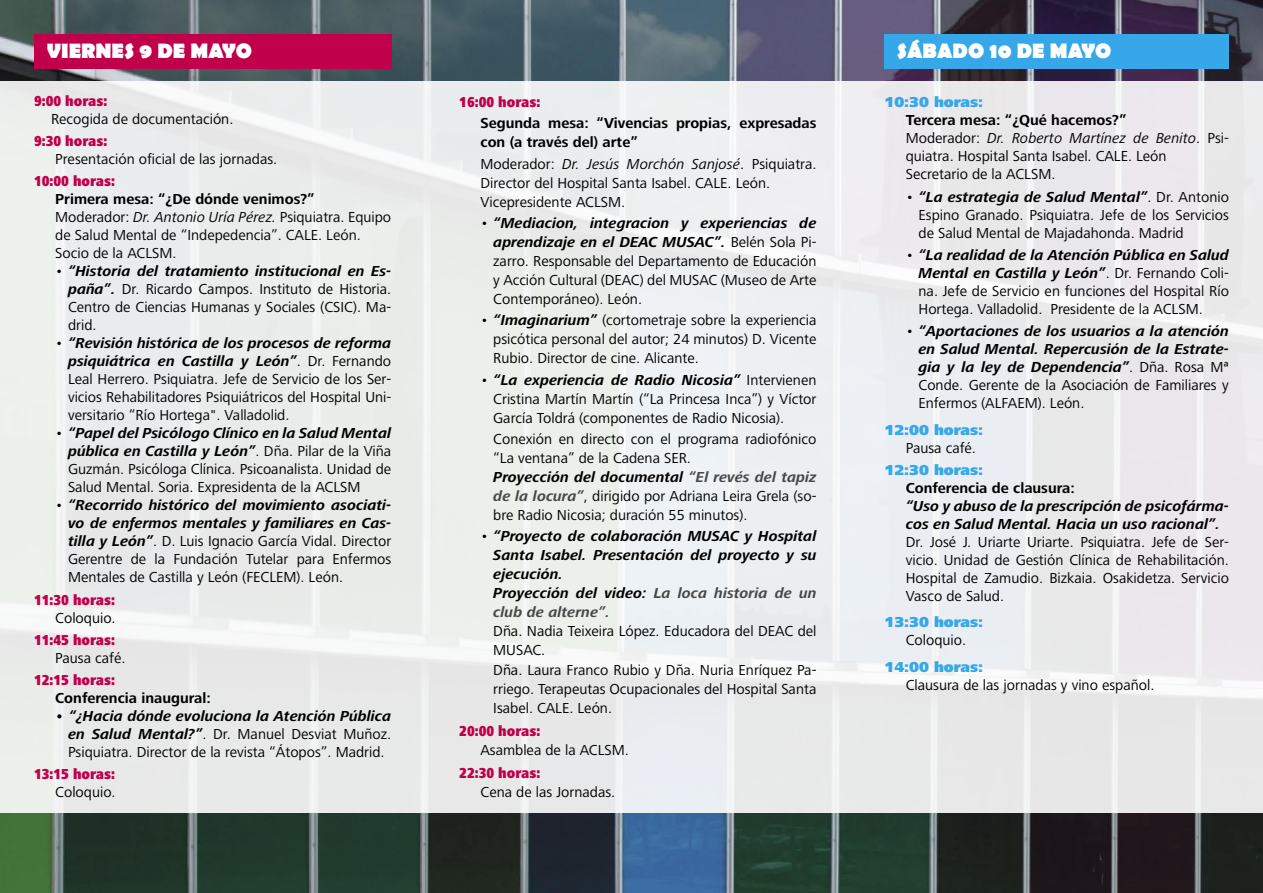
<style>
.page{position:relative;width:1263px;height:893px;background:#fff}
.page>*{position:absolute;margin:0;border:0;box-sizing:border-box;transform-origin:0 0}
.t1{font:700 21px "Berlinsans";color:#fff}
.t2{font:15px/18px "Frutiger Next LT";color:#000;text-align:justify}
.t3{font:italic 700 15px/18px "Frutiger Next LT";color:#000;text-align:justify}
.t4{font:700 15px/19px "Frutiger Next LT";color:#000}
.t5{font:900 condensed 15px "Frutiger Next LT";color:#c0004a}
.t6{font:900 15px "Frutiger Next LT";color:#36a7e9}
.t7{font:italic 700 15px/19px "Frutiger Next LT";color:#484848}
.s1{font-style:italic}
.s2{font-weight:700;font-style:italic}
.s3{font-weight:700;font-style:italic;color:#484848}
.s4{font-weight:400;font-style:normal}
.s5{color:#000}
</style>
<div class="page">
<img style="left:0;top:0;width:1263px;height:893px">
<div style="left:0;top:81px;width:1263px;height:731px;background:#eaeceb"></div>
<div style="left:34px;top:34px;width:357px;height:34px;background:#c0004a"></div>
<div style="left:884px;top:34px;width:345px;height:34px;background:#36a7e9"></div>
<p class="t1" style="left:47px;top:39px;width:207px">VIERNES 9 DE MAYO</p>
<p class="t5" style="left:34px;top:92px;width:75px">9:00 horas:</p>
<p class="t2" style="left:51px;top:110px;width:184px">Recogida de documentación.</p>
<p class="t5" style="left:34px;top:132px;width:75px">9:30 horas:</p>
<p class="t2" style="left:55px;top:150px;width:224px">Presentación oficial de las jornadas.</p>
<p class="t5" style="left:34px;top:173px;width:83px">10:00 horas:</p>
<p class="t4" style="left:55px;top:190px;width:261px">Primera mesa: “¿De dónde venimos?”</p>
<p class="t2" style="left:55px;top:208px;width:337px">Moderador: <span class="s1">Dr. Antonio Uría Pérez.</span> Psiquiatra. Equipo de Salud Mental de “Indepedencia”. CALE. León.</p>
<p class="t2" style="left:55px;top:244px;width:123px">Socio de la ACLSM.</p>
<p class="t2" style="left:68px;top:262px;width:325px;text-indent:-13px">• <span class="s2">“Historia del tratamiento institucional en Es&shy;paña”.</span> Dr. Ricardo Campos. Instituto de Historia.<br>Centro de Ciencias Humanas y Sociales (CSIC). Ma&shy;drid.</p>
<p class="t2" style="left:68px;top:334px;width:325px;text-indent:-13px">• <span class="s2">“Revisión histórica de los procesos de reforma psiquiátrica en Castilla y León”</span>. Dr. Fernando Leal Herrero. Psiquiatra. Jefe de Servicio de los Ser&shy;vicios Rehabilitadores Psiquiátricos del Hospital Uni&shy;versitario “Río Hortega". Valladolid.</p>
<p class="t2" style="left:68px;top:424px;width:325px;text-indent:-13px">• <span class="s2">“Papel del Psicólogo Clínico en la Salud Mental pública en Castilla y León”</span>. Dña. Pilar de la Viña Guzmán. Psicóloga Clínica. Psicoanalista. Unidad de Salud Mental. Soria. Expresidenta de la ACLSM</p>
<p class="t2" style="left:68px;top:496px;width:325px;text-indent:-13px">• <span class="s2">“Recorrido histórico del movimiento asociati&shy;vo de enfermos mentales y familiares en Cas&shy;tilla y León”</span>. D. Luis Ignacio García Vidal. Director Gerentre de la Fundación Tutelar para Enfermos Mentales de Castilla y León (FECLEM). León.</p>
<p class="t5" style="left:34px;top:591px;width:83px">11:30 horas:</p>
<p class="t2" style="left:55px;top:609px;width:62px">Coloquio.</p>
<p class="t5" style="left:34px;top:631px;width:83px">11:45 horas:</p>
<p class="t2" style="left:55px;top:649px;width:72px">Pausa café.</p>
<p class="t5" style="left:34px;top:671px;width:83px">12:15 horas:</p>
<p class="t4" style="left:55px;top:688px;width:157px">Conferencia inaugural:</p>
<p class="t2" style="left:68px;top:707px;width:325px;text-indent:-13px"><span class="s2">• “¿Hacia dónde evoluciona la Atención Pública en Salud Mental?”</span>. Dr. Manuel Desviat Muñoz.<br>Psiquiatra. Director de la revista “Átopos”. Madrid.</p>
<p class="t5" style="left:34px;top:766px;width:83px">13:15 horas:</p>
<p class="t2" style="left:55px;top:783px;width:62px">Coloquio.</p>
<p class="t5" style="left:459px;top:94px;width:83px">16:00 horas:</p>
<p class="t4" style="left:480px;top:114px;width:337px">Segunda mesa: “Vivencias propias, expresadas con (a través del) arte”</p>
<p class="t2" style="left:480px;top:154px;width:337px;line-height:19px">Moderador: <span class="s1">Dr. Jesús Morchón Sanjosé</span>. Psiquiatra.<br>Director del Hospital Santa Isabel. CALE. León.</p>
<p class="t2" style="left:480px;top:193px;width:146px">Vicepresidente ACLSM.</p>
<p class="t2" style="left:493px;top:213px;width:325px;line-height:19px;text-indent:-13px">• <span class="s2">“Mediacion, integracion y experiencias de aprendizaje en el DEAC MUSAC”.</span> Belén Sola Pi&shy;zarro. Responsable del Departamento de Educación y Acción Cultural (DEAC) del MUSAC (Museo de Arte Contemporáneo). León.</p>
<p class="t2" style="left:493px;top:311px;width:325px;line-height:19px;text-indent:-13px">• <span class="s2">“Imaginarium”</span> (cortometraje sobre la experiencia psicótica personal del autor; 24 minutos) D. Vicente Rubio. Director de cine. Alicante.</p>
<p class="t2" style="left:493px;top:370px;width:325px;line-height:19px;text-indent:-13px">• <span class="s2">“La experiencia de Radio Nicosia”</span> Intervienen Cristina Martín Martín (“La Princesa Inca”) y Víctor García Toldrá (componentes de Radio Nicosia).</p>
<p class="t2" style="left:493px;top:429px;width:325px;line-height:19px">Conexión en directo con el programa radiofónico “La ventana” de la Cadena SER.</p>
<p class="t2" style="left:493px;top:467px;width:325px;line-height:19px"><span class="s2">Proyección del documental</span> <span class="s3">“El revés del tapiz de la locura”</span>, dirigido por Adriana Leira Grela (so&shy;bre Radio Nicosia; duración 55 minutos).</p>
<p class="t3" style="left:493px;top:527px;width:325px;line-height:19px;text-indent:-13px"><span class="s4">•</span> “Proyecto de colaboración MUSAC y Hospital Santa Isabel. Presentación del proyecto y su ejecución.</p>
<p class="t7" style="left:493px;top:584px;width:325px"><span class="s5">Proyección del video:</span> La loca historia de un club de alterne”.</p>
<p class="t2" style="left:493px;top:622px;width:325px;line-height:19px">Dña. Nadia Teixeira López. Educadora del DEAC del<br>MUSAC.</p>
<p class="t2" style="left:493px;top:660px;width:325px;line-height:19px">Dña. Laura Franco Rubio y Dña. Nuria Enríquez Pa&shy;rriego. Terapeutas Ocupacionales del Hospital Santa Isabel. CALE. León.</p>
<p class="t5" style="left:459px;top:722px;width:83px">20:00 horas:</p>
<p class="t2" style="left:480px;top:741px;width:150px">Asamblea de la ACLSM.</p>
<p class="t5" style="left:459px;top:765px;width:83px">22:30 horas:</p>
<p class="t2" style="left:480px;top:783px;width:136px">Cena de las Jornadas.</p>
<p class="t1" style="left:897px;top:39px;width:216px">SÁBADO 10 DE MAYO</p>
<p class="t6" style="left:884px;top:94px;width:100px">10:30 horas:</p>
<p class="t4" style="left:906px;top:111px;width:222px">Tercera mesa: “¿Qué hacemos?”</p>
<p class="t2" style="left:906px;top:129px;width:325px">Moderador: <span class="s1">Dr. Roberto Martínez de Benito</span>. Psi&shy;quiatra. Hospital Santa Isabel. CALE. León</p>
<p class="t2" style="left:906px;top:165px;width:151px">Secretario de la ACLSM.</p>
<p class="t2" style="left:918px;top:188px;width:312px;text-indent:-13px">• <span class="s2">“La estrategia de Salud Mental”</span>. Dr. Antonio Espino Granado. Psiquiatra. Jefe de los Servicios de Salud Mental de Majadahonda. Madrid</p>
<p class="t2" style="left:918px;top:246px;width:312px;text-indent:-13px">• <span class="s2">“La realidad de la Atención Pública en Salud Mental en Castilla y León”</span>. Dr. Fernando Coli&shy;na. Jefe de Servicio en funciones del Hospital Río Hortega. Valladolid. Presidente de la ACLSM.</p>
<p class="t3" style="left:918px;top:322px;width:312px;text-indent:-13px"><span class="s4">•</span> “Aportaciones de los usuarios a la atención en Salud Mental. Repercusión de la Estrate&shy;gia y la ley de Dependencia”<span class="s4">. Dña. Rosa Mª Conde. Gerente de la Asociación de Familiares y Enfermos (ALFAEM). León.</span></p>
<p class="t6" style="left:884px;top:421px;width:100px">12:00 horas:</p>
<p class="t2" style="left:906px;top:439px;width:72px">Pausa café.</p>
<p class="t6" style="left:884px;top:461px;width:100px">12:30 horas:</p>
<p class="t4" style="left:906px;top:478px;width:170px">Conferencia de clausura:</p>
<p class="t3" style="left:906px;top:497px;width:325px">“Uso y abuso de la prescripción de psicofárma&shy;cos en Salud Mental. Hacia un uso racional”.</p>
<p class="t2" style="left:906px;top:533px;width:325px">Dr. José J. Uriarte Uriarte. Psiquiatra. Jefe de Ser&shy;vicio. Unidad de Gestión Clínica de Rehabilitación.<br>Hospital de Zamudio. Bizkaia. Osakidetza. Servicio Vasco de Salud.</p>
<p class="t6" style="left:884px;top:614px;width:100px">13:30 horas:</p>
<p class="t2" style="left:906px;top:631px;width:62px">Coloquio.</p>
<p class="t6" style="left:884px;top:658px;width:100px">14:00 horas:</p>
<p class="t2" style="left:906px;top:676px;width:250px">Clausura de las jornadas y vino español.</p>
</div>
